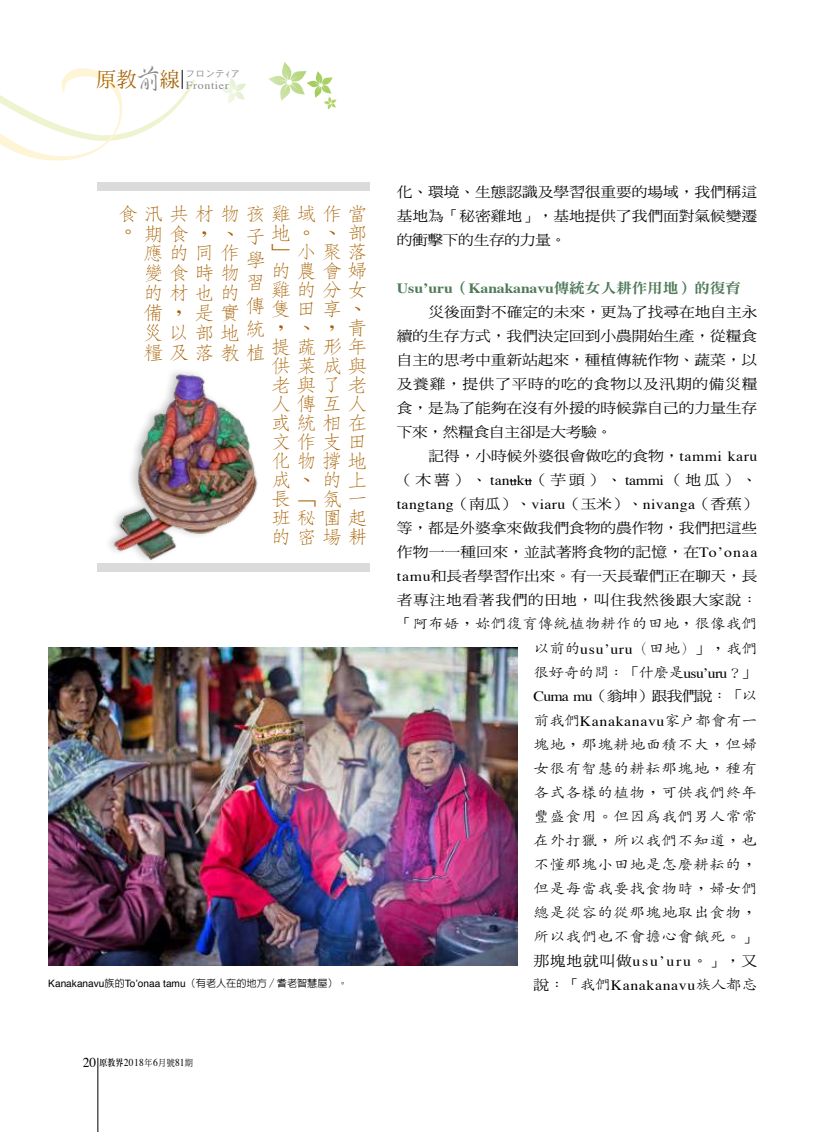
<style>
.page{position:relative;width:834px;height:1132px;background:#fff}
.page>*{position:absolute;margin:0;border:0;box-sizing:border-box;transform-origin:0 0}
.t1{font:300 18.9px/19px "AR Fang Song B5 HK";color:#a76000;scale:1.11 1}
.t2{font:14.1px/24px "DF Ming Std W5";letter-spacing:-.005em;color:#000;text-align:justify;scale:1.11 1}
.t3{font:300 14.1px/24px "AR Kai B5";letter-spacing:.015em;color:#000;text-align:justify;scale:1.11 1}
.t4{font:14.1px "Times";letter-spacing:.04em;color:#000;scale:1.11 1}
.t5{font:700 14.1px "Times";letter-spacing:-.01em;color:#4e7a58;scale:1.11 1}
.t6{font:10.8px "Times";letter-spacing:.05em;color:#898989;scale:1.11 1}
.t7{font:10.5px "Times";letter-spacing:.05em;color:#000;scale:.9 1}
.t8{font:10.2px "Helvetica";color:#000}
.t9{font:9px "Heisei Kaku Go Std W3";color:#898989}
.s1{font-family:"AR Xing Shu B5";font-weight:500;font-size:27.75px}
.s2{font-family:"AR Hei B5";font-weight:500}
.s3{font-family:"Adobe Ming Std";font-weight:300}
.s4{font-size:13.5px}
.s5{font-family:"AR Ming B5";font-weight:800;font-size:9px}
.s6{font-family:"DF Ming Std W5";font-size:9px}
.s7{font-family:"DF Ming Std W9";font-weight:400}
.s8{font-family:"Times"}
.s9{font-family:"DF Ming Std W5"}
.s10{font-family:"DF Ming Std W5";font-weight:400}
.s11{font-family:"AR Kai B5 HK"}
.s12{font-family:"Times";font-weight:400}
.s13{font-family:"AR Kai B5";font-weight:300}
</style>
<div class="page">
<svg style="left:269px;top:62px;width:67px;height:48px"></svg>
<svg style="left:221px;top:78px;width:25px;height:26px"></svg>
<hr style="left:98px;top:1057px;width:1px;height:74px;background:#000">
<svg style="left:0;top:68px;width:195px;height:93px"></svg>
<svg style="left:509px;top:478px;width:7px;height:7px"></svg>
<svg style="left:524px;top:478px;width:7px;height:7px"></svg>
<div style="left:97px;top:182px;width:273px;height:9px;background:#dbdbdb"></div>
<div style="left:97px;top:563px;width:273px;height:9px;background:#dbdbdb"></div>
<img style="left:49px;top:647px;width:468px;height:318px">
<div style="left:103px;top:367px;width:157px;height:198px;background:#000;opacity:.25"></div>
<img style="left:113px;top:367px;width:147px;height:193px">
<p class="t6" style="left:96px;top:75px;width:121px"><sup>原教</sup><span class="s1">前</span><sup>線</sup> Frontier</p>
<p class="t9" style="left:186px;top:67px;width:55px">フロンテ<sub>ｲ</sub>ア</p>
<h1 class="t1" style="left:118px;top:204px;width:225px;line-height:18.5px">食汛共材物孩雞域作當。</h1>
<h1 class="t1" style="left:271px;top:223px;width:87px">地。<br>」小聚落的農會婦雞的分女隻田</h1>
<h1 class="t1" style="left:271px;top:337px;width:88px">提蔬形年供菜成與老與了<br>人傳互人或統相在文作支田化物撐地成、<br>長「氛一班秘圍起的密場耕</h1>
<h1 class="t1" style="left:347px;top:223px;width:18px">部</h1>
<h1 class="t1" style="left:143px;top:223px;width:111px;line-height:19.8px">期食，<br>應的同<br>變食時物<br>的材也的<br>備，<br>災以部地<br>糧及落教植</h1>
<h1 class="t1" style="left:220px;top:223px;width:18px;line-height:19.8px">、作</h1>
<h1 class="t1" style="left:245px;top:225px;width:35px;line-height:23px">子學習傳統，</h1>
<h1 class="t1" style="left:322px;top:223px;width:13px">、</h1>
<h1 class="t1" style="left:322px;top:299px;width:36px">享、，</h1>
<h1 class="t1" style="left:194px;top:303px;width:41px">是實</h1>
<h1 class="t1" style="left:347px;top:318px;width:18px">青</h1>
<h1 class="t1" style="left:347px;top:375px;width:18px">老</h1>
<h1 class="t1" style="left:296px;top:318px;width:13px">、</h1>
<h1 class="t1" style="left:322px;top:470px;width:41px">的上</h1>
<p class="t8" style="left:48px;top:974px;width:301px">Kanakanavu<span class="s2">族的</span>To’onaa tamu<span class="s2">（有老人在的地方</span><span class="s3">／</span><span class="s2">耆老智慧屋）。</span></p>
<p class="t7" style="left:83px;top:1052px;width:124px"><span class="s4">20</span> <span class="s5">原教界</span>2018<span class="s6">年</span>6<span class="s6">月號</span>81<span class="s6">期</span></p>
<p class="t2" style="left:397px;top:180px;width:326px">化、環境、生態認識及學習很重要的場域，我們稱這基地為「秘密雞地」，基地提供了我們面對氣候變遷的衝擊下的生存的力量。</p>
<p class="t5" style="left:397px;top:274px;width:311px">Usu’uru<span class="s7">（</span>Kanakanavu<span class="s7">傳統女人耕作用地）的復育</span></p>
<p class="t2" style="left:397px;top:300px;width:326px;text-indent:32px">災後面對不確定的未來，更為了找尋在地自主永續的生存方式，我們決定回到小農開始生產，從糧食自主的思考中重新站起來，種植傳統作物、蔬菜，以及養雞，提供了平時的吃的食物以及汛期的備災糧食，是為了能夠在沒有外援的時候靠自己的力量生存下來，然糧食自主卻是大考驗。</p>
<p class="t2" style="left:397px;top:444px;width:326px;text-align:right">記得，小時候外婆很會做吃的食物，<span class="s8">tammi karu<br></span>（木薯）、<span class="s8">tan k</span> （芋頭）、<span class="s8">tammi</span>（地瓜）、</p>
<p class="t4" style="left:397px;top:491px;width:326px">tangtang<span class="s9">（南瓜）、</span>viaru<span class="s9">（玉米）、</span>nivanga<span class="s9">（香蕉）</span></p>
<p class="t2" style="left:397px;top:516px;width:326px">等，都是外婆拿來做我們食物的農作物，我們把這些作物一一種回來，並試著將食物的記憶，在<span class="s8">To’onaa tamu</span>和長者學習作出來。有一天長輩們正在聊天，長者專注地看著我們的田地，叫住我然後跟大家說<span class="s3">：</span></p>
<p class="t3" style="left:533px;top:612px;width:203px;text-indent:-137px"><span class="s10">「</span>阿布<span class="s11">娪</span>，妳們復育傳統植物耕作的田地，很像我們以前的<span class="s12">usu’uru</span>（田地）」，我們很好奇的問：「什麼是<span class="s12">usu’uru</span>？」</p>
<p class="t2" style="left:533px;top:683px;width:203px"><span class="s8">Cuma mu</span>（翁坤）跟我們說<span class="s3">：</span><span class="s13">「以</span></p>
<p class="t4" style="left:533px;top:707px;width:203px"><span class="s13">前我們</span>Kanakanavu<span class="s13">家戶都會有一</span></p>
<p class="t3" style="left:533px;top:732px;width:203px">塊地，那塊耕地面積不大，但婦女很有智慧的耕耘那塊地，種有各式各樣的植物，可供我們終年豐盛食用。但因為我們男人常常在外打獵，所以我們不知道，也不懂那塊小田地是怎麼耕耘的，但是每當我要找食物時，婦女們總是從容的從那塊地取出食物，所以我們也不會擔心會餓死。<span class="s10">」</span></p>
<p class="t2" style="left:533px;top:948px;width:203px">那塊地就叫做<span class="s8">usu’uru</span>。」，又</p>
<p class="t4" style="left:533px;top:971px;width:203px"><span class="s9">說</span><span class="s3">：</span><span class="s9">「</span><span class="s13">我們</span>Kanakanavu<span class="s13">族人都忘</span></p>
</div>
